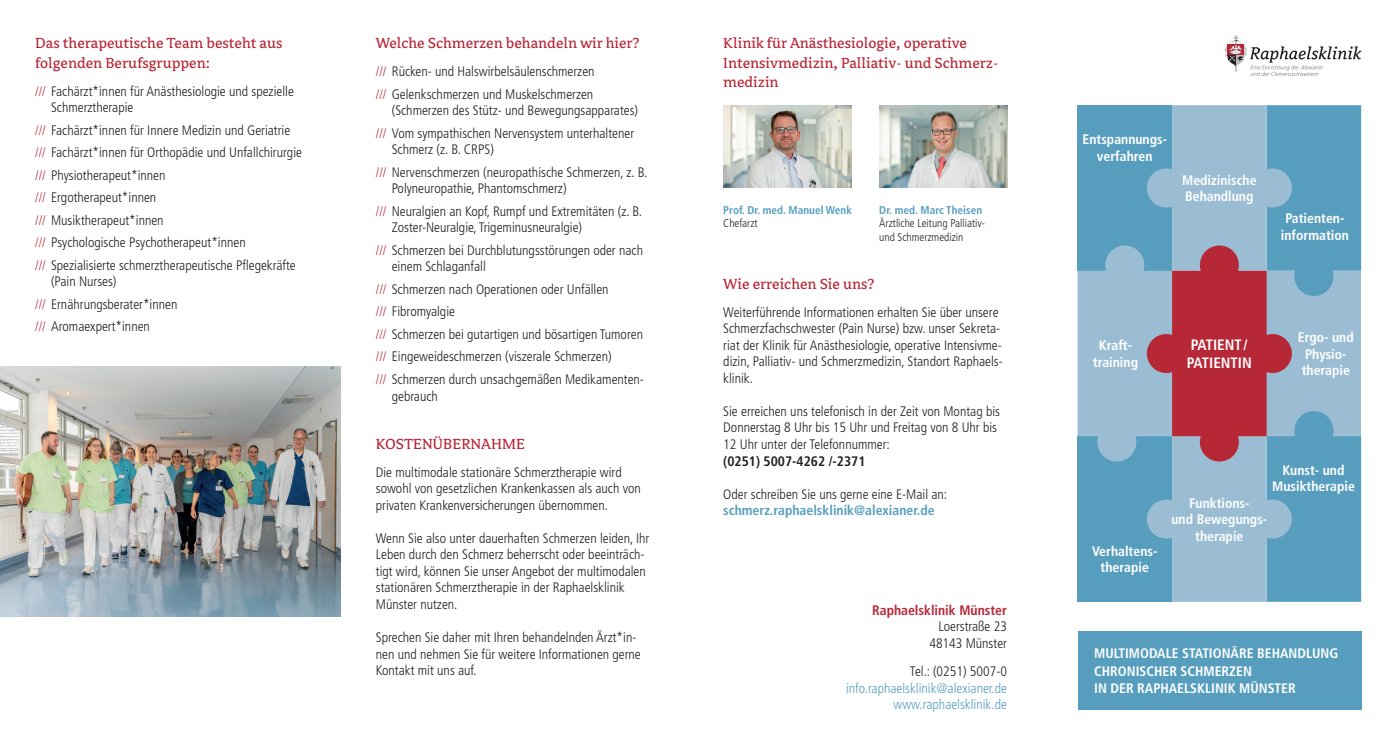
<style>
.page{position:relative;width:1397px;height:745px;background:#fff}
.page>*{position:absolute;margin:0;border:0;box-sizing:border-box;transform-origin:0 0}
.t1{font:16.25px/19.5px "Avance OT";color:#b72837}
.t2{font:700 condensed 15px/18px "Frutiger LT Std";color:#fff}
.t3{font:300 condensed 13.75px/22.5px "Frutiger LT Std";color:#231f20}
.t4{font:700 condensed 13.75px/16.5px "Frutiger LT Std";color:#fff;text-align:center}
.t5{font:300 condensed 13.75px/16.5px "Frutiger LT Std";color:#579ebe;text-align:right}
.t6{font:700 condensed 13.75px "Frutiger LT Std";color:#579ebe}
.t7{font:700 condensed 13.75px "Frutiger LT Std";color:#231f20}
.t8{font:700 condensed 13.75px "Frutiger LT Std";color:#b72837}
.t9{font:300 condensed 11.25px/13.5px "Frutiger LT Std";color:#231f20}
.t10{font:700 condensed 11.25px "Frutiger LT Std";color:#579ebe}
.s1{color:#b72837}
</style>
<div class="page">
<svg style="left:1224px;top:35px;width:137px;height:41px"></svg>
<div style="left:1077px;top:631px;width:283px;height:78px;background:#579ebe"></div>
<img style="left:0;top:367px;width:340px;height:249px">
<img style="left:723px;top:105px;width:127px;height:83px">
<img style="left:879px;top:105px;width:127px;height:83px">
<svg style="left:1077px;top:105px;width:283px;height:496px;background:#819cb5"></svg>
<p class="t1" style="left:35px;top:34px;width:249px">Das therapeutische Team besteht aus folgenden Berufsgruppen:</p>
<p class="t3" style="left:51px;top:83px;width:244px;line-height:16.5px;text-indent:-16px"><span class="s1">///</span> Fachärzt*innen für Anästhesiologie und spezielle<br>Schmerztherapie</p>
<p class="t3" style="left:35px;top:119px;width:268px"><span class="s1">///</span> Fachärzt*innen für Innere Medizin und Geriatrie <span class="s1">///</span> Fachärzt*innen für Orthopädie und Unfallchirurgie <span class="s1">///</span> Physiotherapeut*innen<br><span class="s1">///</span> Ergotherapeut*innen<br><span class="s1">///</span> Musiktherapeut*innen<br><span class="s1">///</span> Psychologische Psychotherapeut*innen<br><span class="s1">///</span> Spezialisierte schmerztherapeutische Pflegekräfte</p>
<p class="t3" style="left:35px;top:270px;width:144px;text-indent:16px">(Pain Nurses)<br><span class="s1">///</span> Ernährungsberater*innen <span class="s1">///</span> Aromaexpert*innen</p>
<p class="t1" style="left:376px;top:34px;width:265px">Welche Schmerzen behandeln wir hier?</p>
<p class="t3" style="left:376px;top:60px;width:220px"><span class="s1">///</span> Rücken- und Halswirbelsäulenschmerzen <span class="s1">///</span> Gelenkschmerzen und Muskelschmerzen</p>
<p class="t3" style="left:376px;top:99px;width:264px;text-align:right">(Schmerzen des Stütz- und Bewegungsapparates)<br><span class="s1">///</span> Vom sympathischen Nervensystem unterhaltener</p>
<p class="t3" style="left:376px;top:138px;width:273px;text-indent:16px">Schmerz (z. B. CRPS)<br><span class="s1">///</span> Nervenschmerzen (neuropathische Schmerzen, z. B.</p>
<p class="t3" style="left:376px;top:177px;width:268px;text-indent:16px">Polyneuropathie, Phantomschmerz)<br><span class="s1">///</span> Neuralgien an Kopf, Rumpf und Extremitäten (z. B.</p>
<p class="t3" style="left:376px;top:216px;width:269px;text-indent:16px">Zoster-Neuralgie, Trigeminusneuralgie)<br><span class="s1">///</span> Schmerzen bei Durchblutungsstörungen oder nach</p>
<p class="t3" style="left:376px;top:255px;width:270px;text-indent:16px">einem Schlaganfall<br><span class="s1">///</span> Schmerzen nach Operationen oder Unfällen<br><span class="s1">///</span> Fibromyalgie<br><span class="s1">///</span> Schmerzen bei gutartigen und bösartigen Tumoren <span class="s1">///</span> Eingeweideschmerzen (viszerale Schmerzen)<br><span class="s1">///</span> Schmerzen durch unsachgemäßen Medikamenten-</p>
<p class="t3" style="left:392px;top:384px;width:48px">gebrauch</p>
<p class="t1" style="left:376px;top:434px;width:151px">KOSTENÜBERNAHME</p>
<p class="t3" style="left:376px;top:463px;width:266px;line-height:16.5px">Die multimodale stationäre Schmerztherapie wird sowohl von gesetzlichen Krankenkassen als auch von privaten Krankenversicherungen übernommen.</p>
<p class="t3" style="left:376px;top:529px;width:275px;line-height:16.5px">Wenn Sie also unter dauerhaften Schmerzen leiden, Ihr Leben durch den Schmerz beherrscht oder beeinträch&shy;tigt wird, können Sie unser Angebot der multimodalen stationären Schmerztherapie in der Raphaelsklinik Münster nutzen.</p>
<p class="t3" style="left:376px;top:628px;width:266px;line-height:16.5px">Sprechen Sie daher mit Ihren behandelnden Ärzt*in&shy;nen und nehmen Sie für weitere Informationen gerne<br>Kontakt mit uns auf.</p>
<p class="t1" style="left:723px;top:34px;width:276px">Klinik für Anästhesiologie, operative<br>Intensivmedizin, Palliativ- und Schmerz&shy;medizin</p>
<p class="t10" style="left:723px;top:203px;width:130px">Prof. Dr. med. Manuel Wenk</p>
<p class="t9" style="left:723px;top:216px;width:36px">Chefarzt</p>
<p class="t10" style="left:879px;top:203px;width:104px">Dr. med. Marc Theisen</p>
<p class="t9" style="left:879px;top:216px;width:107px">Ärztliche Leitung Palliativ&shy;und Schmerzmedizin</p>
<p class="t1" style="left:723px;top:275px;width:153px">Wie erreichen Sie uns?</p>
<p class="t3" style="left:723px;top:304px;width:281px;line-height:16.5px">Weiterführende Informationen erhalten Sie über unsere Schmerzfachschwester (Pain Nurse) bzw. unser Sekreta&shy;riat der Klinik für Anästhesiologie, operative Intensivme&shy;dizin, Palliativ- und Schmerzmedizin, Standort Raphaels&shy;klinik.</p>
<p class="t3" style="left:723px;top:403px;width:278px;line-height:16.5px">Sie erreichen uns telefonisch in der Zeit von Montag bis<br>Donnerstag 8 Uhr bis 15 Uhr und Freitag von 8 Uhr bis<br>12 Uhr unter der Telefonnummer:</p>
<p class="t7" style="left:723px;top:452px;width:144px">(0251) 5007-4262 /-2371</p>
<p class="t3" style="left:723px;top:482px;width:225px">Oder schreiben Sie uns gerne eine E-Mail an:</p>
<p class="t6" style="left:723px;top:502px;width:213px">schmerz.raphaelsklinik@alexianer.de</p>
<p class="t8" style="left:872px;top:601px;width:136px">Raphaelsklinik Münster</p>
<p class="t3" style="left:929px;top:618px;width:79px;line-height:16.5px;text-align:right">Loerstraße 23<br>48143 Münster</p>
<p class="t3" style="left:909px;top:660px;width:99px">Tel.: (0251) 5007-0</p>
<p class="t5" style="left:846px;top:679px;width:162px">info.raphaelsklinik@alexianer.de www.raphaelsklinik.de</p>
<p class="t4" style="left:1082px;top:131px;width:86px">Entspannungs&shy;verfahren</p>
<p class="t4" style="left:1181px;top:172px;width:76px;text-align:left">Medizinische<br>Behandlung</p>
<p class="t4" style="left:1280px;top:210px;width:70px">Patienten&shy;information</p>
<p class="t4" style="left:1092px;top:337px;width:47px">Kraft&shy;training</p>
<p class="t2" style="left:1186px;top:336px;width:66px">PATIENT /<br>PATIENTIN</p>
<p class="t4" style="left:1297px;top:329px;width:57px;text-align:left">Ergo- und<br>Physio&shy;therapie</p>
<p class="t4" style="left:1271px;top:461px;width:84px">Kunst- und<br>Musiktherapie</p>
<p class="t4" style="left:1091px;top:542px;width:67px">Verhaltens&shy;therapie</p>
<p class="t4" style="left:1171px;top:494px;width:97px">Funktions-<br>und Bewegungs&shy;therapie</p>
<p class="t4" style="left:1093px;top:644px;width:246px;line-height:17.5px;text-align:left">MULTIMODALE STATIONÄRE BEHANDLUNG<br>CHRONISCHER SCHMERZEN<br>IN DER RAPHAELSKLINIK MÜNSTER</p>
</div>
